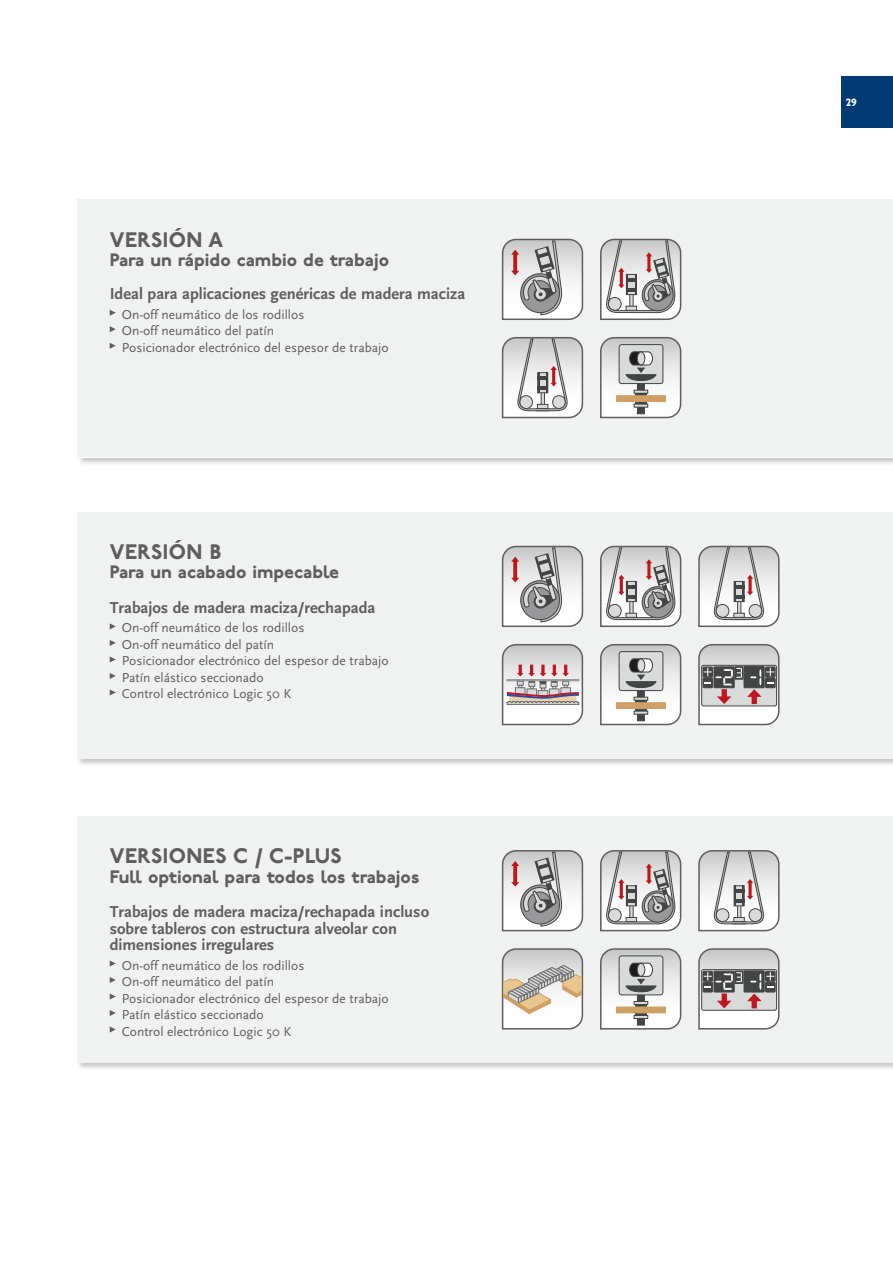
<style>
.page{position:relative;width:893px;height:1263px;background:#fff}
.page>*{position:absolute;margin:0;border:0;box-sizing:border-box;transform-origin:0 0}
.t1{font:800 21px "P22 Underground";letter-spacing:.02em;color:#5e5e5d}
.t2{font:800 18px "P22 Underground";color:#5e5e5d}
.t3{font:700 16.5px/16.5px "Scala Sans";color:#5e5e5d}
.t4{font:13.5px/16.5px "Scala Sans";color:#5e5e5d}
.t5{font:800 10.5px "P22 Underground";color:#fff}
</style>
<div class="page">
<div style="left:842px;top:77px;width:51px;height:51px;background:#003a75"></div>
<hr style="left:0;top:512px;width:1px;height:247px;background:#003a75">
<div style="left:0;top:686px;width:38px;height:83px;background:#fff"></div>
<div style="left:78px;top:395px;width:815px;height:71px;background:#1d1c1b;opacity:.25"></div>
<div style="left:78px;top:200px;width:815px;height:257px;background:#f0f1f1"></div>
<svg style="left:110px;top:310px;width:6px;height:6px"></svg>
<svg style="left:110px;top:326px;width:6px;height:6px"></svg>
<svg style="left:110px;top:343px;width:6px;height:6px"></svg>
<div style="left:76px;top:697px;width:817px;height:70px;background:#1d1c1b;opacity:.25"></div>
<div style="left:78px;top:512px;width:815px;height:246px;background:#f0f1f1"></div>
<svg style="left:110px;top:623px;width:6px;height:6px"></svg>
<svg style="left:110px;top:640px;width:6px;height:6px"></svg>
<svg style="left:110px;top:656px;width:6px;height:6px"></svg>
<svg style="left:110px;top:673px;width:6px;height:6px"></svg>
<svg style="left:110px;top:689px;width:6px;height:6px"></svg>
<div style="left:76px;top:1001px;width:817px;height:70px;background:#1d1c1b;opacity:.25"></div>
<div style="left:78px;top:816px;width:815px;height:247px;background:#f0f1f1"></div>
<svg style="left:110px;top:960px;width:6px;height:6px"></svg>
<svg style="left:110px;top:977px;width:6px;height:6px"></svg>
<svg style="left:110px;top:993px;width:6px;height:6px"></svg>
<svg style="left:110px;top:1010px;width:6px;height:6px"></svg>
<svg style="left:110px;top:1026px;width:6px;height:6px"></svg>
<svg style="left:501px;top:238px;width:83px;height:82px"></svg>
<svg style="left:600px;top:337px;width:82px;height:82px"></svg>
<div style="left:634px;top:390px;width:14px;height:3px;background:#d9dada;border:1px solid #434545"></div>
<div style="left:635px;top:393px;width:11px;height:5px;background:#434545"></div>
<div style="left:637px;top:402px;width:8px;height:12px;background:#434545;border:1px solid #434545"></div>
<div style="left:634px;top:404px;width:14px;height:3px;background:#d9dada;border:1px solid #434545"></div>
<hr style="left:635px;top:400px;width:11px;height:4px;background:#434545">
<div style="left:616px;top:395px;width:50px;height:7px;background:#cfa065;border:1px solid #cfa065"></div>
<svg style="left:600px;top:238px;width:82px;height:82px"></svg>
<svg style="left:501px;top:337px;width:83px;height:82px"></svg>
<svg style="left:501px;top:545px;width:83px;height:82px"></svg>
<svg style="left:600px;top:545px;width:82px;height:82px"></svg>
<svg style="left:600px;top:644px;width:82px;height:82px"></svg>
<div style="left:634px;top:697px;width:14px;height:3px;background:#d9dada;border:1px solid #434545"></div>
<div style="left:635px;top:700px;width:11px;height:5px;background:#434545"></div>
<div style="left:637px;top:709px;width:8px;height:12px;background:#434545;border:1px solid #434545"></div>
<div style="left:634px;top:711px;width:14px;height:3px;background:#d9dada;border:1px solid #434545"></div>
<hr style="left:635px;top:707px;width:11px;height:4px;background:#434545">
<div style="left:616px;top:702px;width:50px;height:7px;background:#cfa065;border:1px solid #cfa065"></div>
<svg style="left:501px;top:644px;width:83px;height:82px"></svg>
<svg style="left:698px;top:545px;width:82px;height:82px"></svg>
<svg style="left:698px;top:644px;width:82px;height:82px"></svg>
<svg style="left:600px;top:850px;width:82px;height:82px"></svg>
<svg style="left:600px;top:948px;width:82px;height:82px"></svg>
<svg style="left:634px;top:1001px;width:14px;height:4px"></svg>
<div style="left:635px;top:1004px;width:11px;height:5px;background:#434545"></div>
<div style="left:637px;top:1013px;width:8px;height:12px;background:#434545"></div>
<svg style="left:634px;top:1015px;width:14px;height:4px"></svg>
<svg style="left:635px;top:1013px;width:11px;height:2px"></svg>
<div style="left:616px;top:1006px;width:50px;height:7px;background:#cfa065;border:1px solid #cfa065"></div>
<svg style="left:698px;top:948px;width:82px;height:82px"></svg>
<svg style="left:501px;top:948px;width:83px;height:82px"></svg>
<svg style="left:501px;top:850px;width:83px;height:82px"></svg>
<svg style="left:698px;top:850px;width:82px;height:82px"></svg>
<h1 class="t1" style="left:110px;top:227px;width:115px">VERSIÓN A</h1>
<h2 class="t2" style="left:110px;top:249px;width:281px">Para un rápido cambio de trabajo</h2>
<p class="t3" style="left:110px;top:286px;width:357px">Ideal para aplicaciones genéricas de madera maciza</p>
<p class="t4" style="left:122px;top:306px;width:269px">On-off neumático de los rodillos<br>On-off neumático del patín<br>Posicionador electrónico del espesor de trabajo</p>
<h1 class="t1" style="left:110px;top:539px;width:113px">VERSIÓN B</h1>
<h2 class="t2" style="left:110px;top:561px;width:231px">Para un acabado impecable</h2>
<p class="t3" style="left:110px;top:600px;width:267px">Trabajos de madera maciza/rechapada</p>
<p class="t4" style="left:122px;top:620px;width:269px">On-off neumático de los rodillos<br>On-off neumático del patín<br>Posicionador electrónico del espesor de trabajo Patín elástico seccionado<br>Control electrónico Logic 50 K</p>
<h1 class="t1" style="left:110px;top:844px;width:234px">VERSIONES C / C-PLUS</h1>
<h2 class="t2" style="left:110px;top:866px;width:311px">Full optional para todos los trabajos</h2>
<p class="t3" style="left:110px;top:904px;width:321px">Trabajos de madera maciza/rechapada incluso sobre tableros con estructura alveolar con dimensiones irregulares</p>
<p class="t4" style="left:122px;top:957px;width:269px">On-off neumático de los rodillos<br>On-off neumático del patín<br>Posicionador electrónico del espesor de trabajo Patín elástico seccionado<br>Control electrónico Logic 50 K</p>
<p class="t5" style="left:846px;top:96px;width:12px">29</p>
</div>
